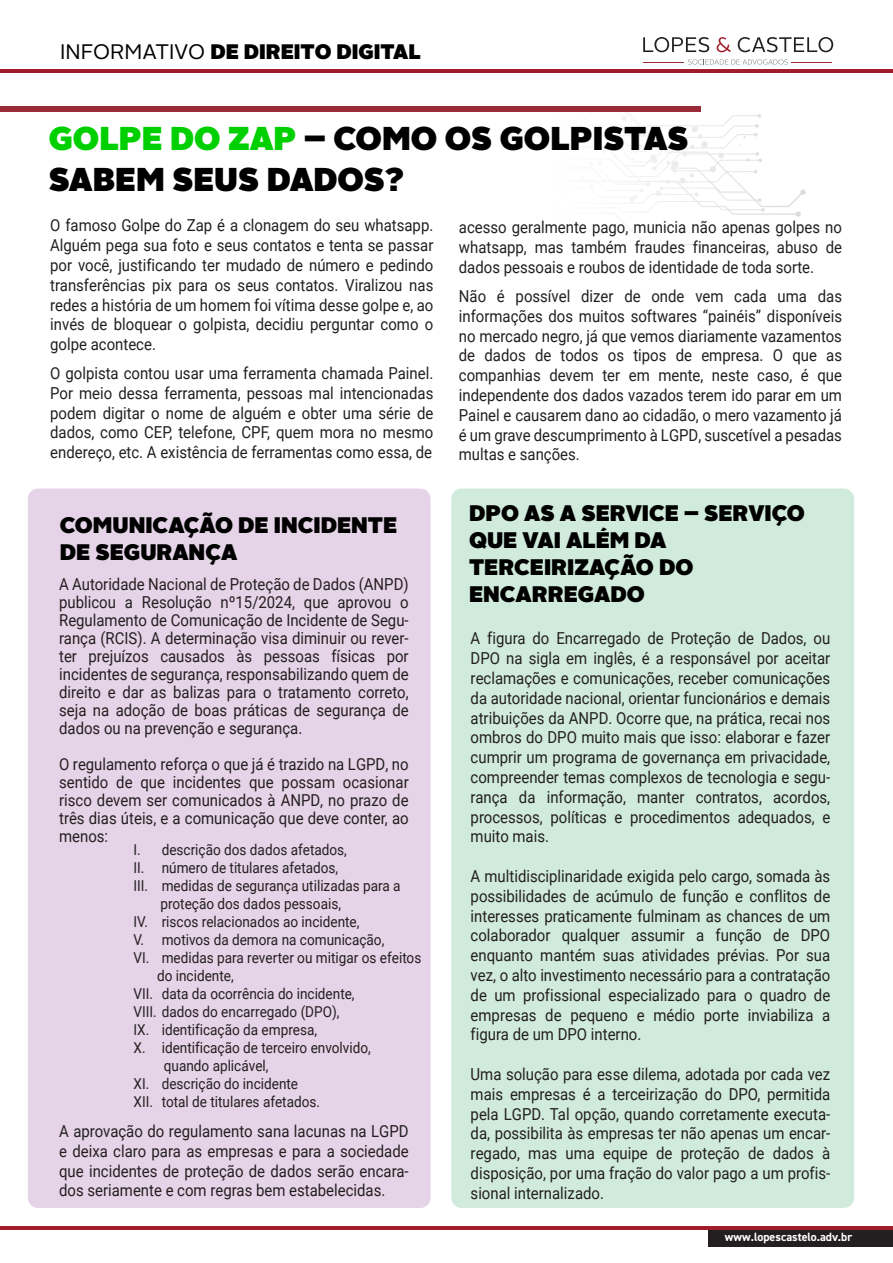
<style>
.page{position:relative;width:893px;height:1263px;background:#fff}
.page>*{position:absolute;margin:0;border:0;box-sizing:border-box;transform-origin:0 0}
.t1{font:900 33px/40.5px "Alright Sans";color:#000}
.t2{font:900 22.5px/27px "Alright Sans";color:#000}
.t3{font:900 21px "Alright Sans";color:#000}
.t4{font:16.5px/19.8px "Roboto";color:#231f20;text-align:justify;scale:.91 1}
.t5{font:15px "Roboto";color:#231f20;scale:.91 1}
.t6{font:700 12px "DIN2014";color:#fff}
.s1{font-weight:400}
.s2{color:#00cf00}
</style>
<div class="page">
<div style="left:451px;top:488px;width:403px;height:720px;background:#d0eadc;border-radius:10px"></div>
<div style="left:28px;top:488px;width:403px;height:720px;background:#e5d3e7;border-radius:10px"></div>
<svg style="left:643px;top:37px;width:66px;height:15px"></svg>
<svg style="left:717px;top:37px;width:14px;height:15px"></svg>
<svg style="left:738px;top:37px;width:95px;height:15px"></svg>
<svg style="left:688px;top:59px;width:100px;height:6px"></svg>
<hr style="left:791px;top:62px;width:41px;height:1px;background:#9a2b39">
<hr style="left:643px;top:62px;width:41px;height:1px;background:#9a2b39">
<hr style="left:0;top:70px;width:893px;height:3px;background:#a21d2b">
<div style="left:0;top:106px;width:700px;height:6px;background:#9a2b39"></div>
<div style="left:708px;top:1228px;width:185px;height:19px;background:#231f20"></div>
<hr style="left:0;top:1227px;width:893px;height:3px;background:#a21d2b">
<p class="t3" style="left:60px;top:37px;width:362px"><span class="s1">INFORMATIVO</span> DE DIREITO DIGITAL</p>
<h1 class="t1" style="left:49px;top:118px;width:641px"><span class="s2">GOLPE DO ZAP</span> – COMO OS GOLPISTAS<br>SABEM SEUS DADOS?</h1>
<p class="t4" style="left:50px;top:215px;width:423px">O famoso Golpe do Zap é a clonagem do seu whatsapp.<br>Alguém pega sua foto e seus contatos e tenta se passar por você, justificando ter mudado de número e pedindo transferências pix para os seus contatos. Viralizou nas redes a história de um homem foi vítima desse golpe e, ao invés de bloquear o golpista, decidiu perguntar como o golpe acontece.</p>
<p class="t4" style="left:50px;top:363px;width:423px">O golpista contou usar uma ferramenta chamada Painel.<br>Por meio dessa ferramenta, pessoas mal intencionadas podem digitar o nome de alguém e obter uma série de dados, como CEP, telefone, CPF, quem mora no mesmo endereço, etc. A existência de ferramentas como essa, de</p>
<p class="t4" style="left:459px;top:217px;width:423px">acesso geralmente pago, municia não apenas golpes no whatsapp, mas também fraudes financeiras, abuso de dados pessoais e roubos de identidade de toda sorte.</p>
<p class="t4" style="left:459px;top:285px;width:423px">Não é possível dizer de onde vem cada uma das informações dos muitos softwares “painéis” disponíveis no mercado negro, já que vemos diariamente vazamentos de dados de todos os tipos de empresa. O que as companhias devem ter em mente, neste caso, é que independente dos dados vazados terem ido parar em um Painel e causarem dano ao cidadão, o mero vazamento já é um grave descumprimento à LGPD, suscetível a pesadas multas e sanções.</p>
<h2 class="t2" style="left:60px;top:512px;width:339px">COMUNICAÇÃO DE INCIDENTE<br>DE SEGURANÇA</h2>
<p class="t4" style="left:59px;top:575px;width:386px;line-height:18px">A Autoridade Nacional de Proteção de Dados (ANPD) publicou a Resolução nº15/2024, que aprovou o Regulamento de Comunicação de Incidente de Segu&shy;rança (RCIS). A determinação visa diminuir ou rever&shy;ter prejuízos causados às pessoas físicas por incidentes de segurança, responsabilizando quem de direito e dar as balizas para o tratamento correto, seja na adoção de boas práticas de segurança de dados ou na prevenção e segurança.</p>
<p class="t4" style="left:59px;top:755px;width:386px;line-height:18px">O regulamento reforça o que já é trazido na LGPD, no sentido de que incidentes que possam ocasionar risco devem ser comunicados à ANPD, no prazo de três dias úteis, e a comunicação que deve conter, ao menos:</p>
<p class="t5" style="left:133px;top:839px;width:236px">I. descrição dos dados afetados,</p>
<p class="t5" style="left:133px;top:857px;width:227px">II. número de titulares afetados,</p>
<p class="t5" style="left:133px;top:875px;width:295px">III. medidas de segurança utilizadas para a</p>
<p class="t5" style="left:160px;top:893px;width:200px">proteção dos dados pessoais,</p>
<p class="t5" style="left:133px;top:911px;width:250px">IV. riscos relacionados ao incidente,</p>
<p class="t5" style="left:133px;top:929px;width:277px">V. motivos da demora na comunicação,</p>
<p class="t5" style="left:133px;top:947px;width:318px">VI. medidas para reverter ou mitigar os efeitos</p>
<p class="t5" style="left:157px;top:965px;width:86px">do incidente,</p>
<p class="t5" style="left:133px;top:983px;width:244px">VII. data da ocorrência do incidente,</p>
<p class="t5" style="left:133px;top:1001px;width:228px">VIII. dados do encarregado (DPO),</p>
<p class="t5" style="left:133px;top:1019px;width:203px">IX. identificação da empresa,</p>
<p class="t5" style="left:133px;top:1037px;width:262px">X. identificação de terceiro envolvido,</p>
<p class="t5" style="left:164px;top:1055px;width:117px">quando aplicável,</p>
<p class="t5" style="left:133px;top:1073px;width:182px">XI. descrição do incidente</p>
<p class="t5" style="left:133px;top:1091px;width:207px">XII. total de titulares afetados.</p>
<p class="t4" style="left:59px;top:1120px;width:386px">A aprovação do regulamento sana lacunas na LGPD e deixa claro para as empresas e para a sociedade que incidentes de proteção de dados serão encara&shy;dos seriamente e com regras bem estabelecidas.</p>
<h2 class="t2" style="left:469px;top:499px;width:337px">DPO AS A SERVICE – SERVIÇO<br>QUE VAI ALÉM DA<br>TERCEIRIZAÇÃO DO<br>ENCARREGADO</h2>
<p class="t4" style="left:471px;top:628px;width:397px">A figura do Encarregado de Proteção de Dados, ou DPO na sigla em inglês, é a responsável por aceitar reclamações e comunicações, receber comunicações da autoridade nacional, orientar funcionários e demais atribuições da ANPD. Ocorre que, na prática, recai nos ombros do DPO muito mais que isso: elaborar e fazer cumprir um programa de governança em privacidade, compreender temas complexos de tecnologia e segu&shy;rança da informação, manter contratos, acordos, processos, políticas e procedimentos adequados, e muito mais.</p>
<p class="t4" style="left:471px;top:866px;width:397px">A multidisciplinaridade exigida pelo cargo, somada às possibilidades de acúmulo de função e conflitos de interesses praticamente fulminam as chances de um colaborador qualquer assumir a função de DPO enquanto mantém suas atividades prévias. Por sua vez, o alto investimento necessário para a contratação de um profissional especializado para o quadro de empresas de pequeno e médio porte inviabiliza a figura de um DPO interno.</p>
<p class="t4" style="left:471px;top:1064px;width:397px">Uma solução para esse dilema, adotada por cada vez mais empresas é a terceirização do DPO, permitida pela LGPD. Tal opção, quando corretamente executa&shy;da, possibilita às empresas ter não apenas um encar&shy;regado, mas uma equipe de proteção de dados à disposição, por uma fração do valor pago a um profis&shy;sional internalizado.</p>
<p class="t6" style="left:725px;top:1229px;width:129px">www.lopescastelo.adv.br</p>
</div>
